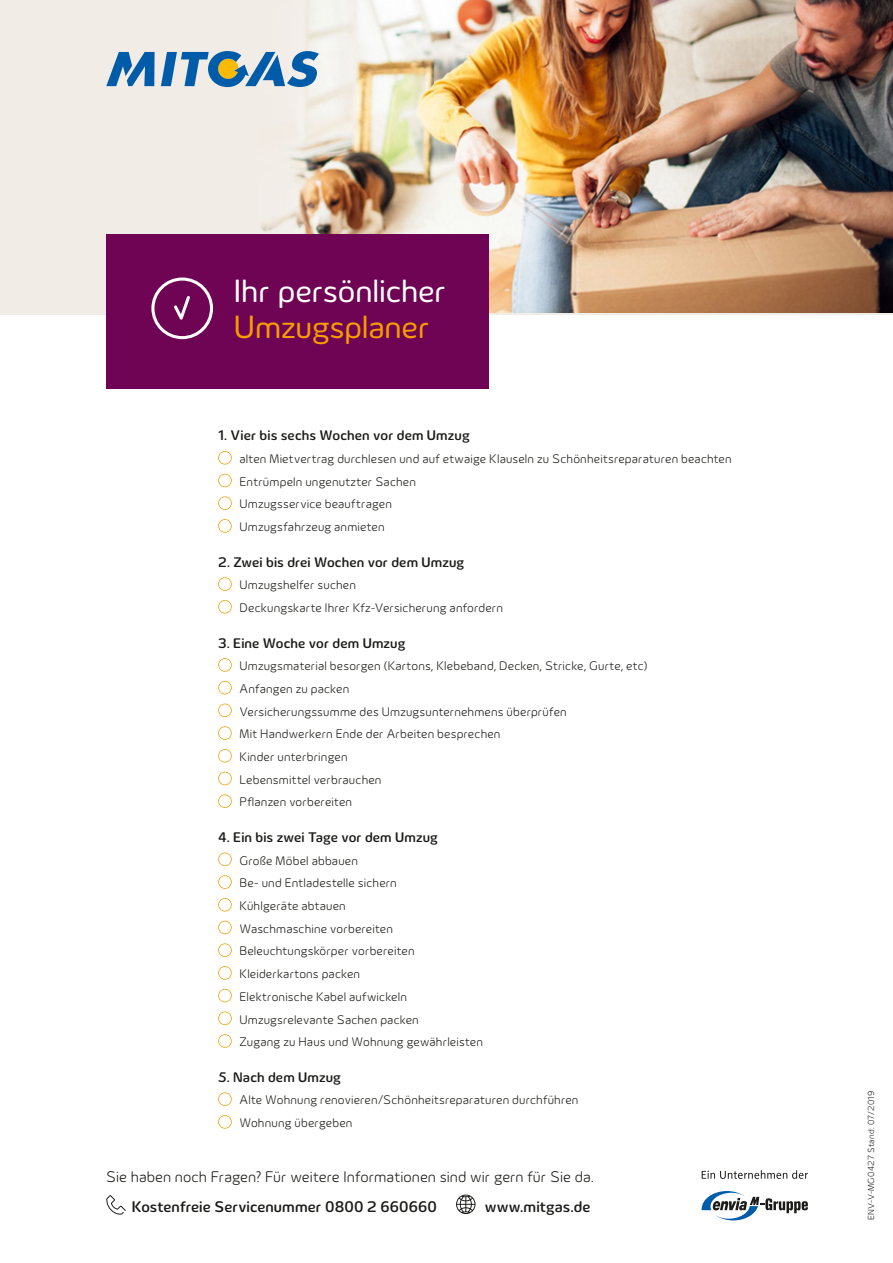
<style>
.page{position:relative;width:893px;height:1263px;background:#fff}
.page>*{position:absolute;margin:0;border:0;box-sizing:border-box;transform-origin:0 0}
.t1{font:33px "Innogy";letter-spacing:-.005em;color:#fff}
.t2{font:33px "Innogy";letter-spacing:-.005em;color:#f59c00}
.t3{font:300 15.75px "Innogy";color:#1a1a18}
.t4{font:500 15.75px "Innogy";letter-spacing:.005em;color:#1a1a18}
.t5{font:500 14.25px "Innogy";letter-spacing:.01em;color:#1a1a18}
.t6{font:300 12.75px/22.6px "Innogy";letter-spacing:.015em;color:#1a1a18}
.t7{font:300 9px "Innogy";letter-spacing:.03em;color:#1a1a18}
</style>
<div class="page">
<div style="left:0;top:0;width:893px;height:314px;background:#f1ece6"></div>
<img style="left:434px;top:0;width:459px;height:312px">
<svg style="left:111px;top:0;width:323px;height:234px"></svg>
<div style="left:106px;top:234px;width:383px;height:155px;background:#6e0453"></div>
<svg style="left:151px;top:277px;width:62px;height:62px"></svg>
<svg style="left:218px;top:451px;width:14px;height:13px"></svg>
<svg style="left:218px;top:474px;width:14px;height:13px"></svg>
<svg style="left:218px;top:496px;width:14px;height:14px"></svg>
<svg style="left:218px;top:519px;width:14px;height:14px"></svg>
<svg style="left:218px;top:577px;width:14px;height:14px"></svg>
<svg style="left:218px;top:600px;width:14px;height:13px"></svg>
<svg style="left:218px;top:658px;width:14px;height:14px"></svg>
<svg style="left:218px;top:681px;width:14px;height:13px"></svg>
<svg style="left:218px;top:704px;width:14px;height:13px"></svg>
<svg style="left:218px;top:726px;width:14px;height:14px"></svg>
<svg style="left:218px;top:749px;width:14px;height:13px"></svg>
<svg style="left:218px;top:772px;width:14px;height:13px"></svg>
<svg style="left:218px;top:794px;width:14px;height:14px"></svg>
<svg style="left:218px;top:852px;width:14px;height:14px"></svg>
<svg style="left:218px;top:875px;width:14px;height:14px"></svg>
<svg style="left:218px;top:898px;width:14px;height:13px"></svg>
<svg style="left:218px;top:921px;width:14px;height:13px"></svg>
<svg style="left:218px;top:943px;width:14px;height:14px"></svg>
<svg style="left:218px;top:966px;width:14px;height:14px"></svg>
<svg style="left:218px;top:989px;width:14px;height:13px"></svg>
<svg style="left:218px;top:1011px;width:14px;height:14px"></svg>
<svg style="left:218px;top:1034px;width:14px;height:14px"></svg>
<svg style="left:218px;top:1092px;width:14px;height:14px"></svg>
<svg style="left:218px;top:1115px;width:14px;height:13px"></svg>
<svg style="left:106px;top:1195px;width:20px;height:19px"></svg>
<svg style="left:456px;top:1194px;width:20px;height:20px"></svg>
<svg style="left:106px;top:52px;width:49px;height:34px"></svg>
<svg style="left:161px;top:51px;width:158px;height:36px"></svg>
<svg style="left:702px;top:1191px;width:106px;height:29px"></svg>
<svg style="left:702px;top:1170px;width:106px;height:9px"></svg>
<h1 class="t1" style="left:234px;top:272px;width:214px">Ihr persönlicher</h1>
<h1 class="t2" style="left:234px;top:308px;width:197px">Umzugsplaner</h1>
<p class="t5" style="left:218px;top:427px;width:253px">1. Vier bis sechs Wochen vor dem Umzug</p>
<p class="t6" style="left:239px;top:447px;width:494px">alten Mietvertrag durchlesen und auf etwaige Klauseln zu Schönheitsreparaturen beachten Entrümpeln ungenutzter Sachen<br>Umzugsservice beauftragen<br>Umzugsfahrzeug anmieten</p>
<p class="t5" style="left:218px;top:553px;width:248px">2. Zwei bis drei Wochen vor dem Umzug</p>
<p class="t6" style="left:239px;top:574px;width:265px">Umzugshelfer suchen<br>Deckungskarte Ihrer Kfz-Versicherung anfordern</p>
<p class="t5" style="left:218px;top:634px;width:189px">3. Eine Woche vor dem Umzug</p>
<p class="t6" style="left:239px;top:655px;width:409px">Umzugsmaterial besorgen (Kartons, Klebeband, Decken, Stricke, Gurte, etc)<br>Anfangen zu packen<br>Versicherungssumme des Umzugsunternehmens überprüfen<br>Mit Handwerkern Ende der Arbeiten besprechen<br>Kinder unterbringen<br>Lebensmittel verbrauchen<br>Pflanzen vorbereiten</p>
<p class="t5" style="left:218px;top:829px;width:221px">4. Ein bis zwei Tage vor dem Umzug</p>
<p class="t6" style="left:239px;top:849px;width:245px">Große Möbel abbauen<br>Be- und Entladestelle sichern<br>Kühlgeräte abtauen<br>Waschmaschine vorbereiten<br>Beleuchtungskörper vorbereiten<br>Kleiderkartons packen<br>Elektronische Kabel aufwickeln<br>Umzugsrelevante Sachen packen<br>Zugang zu Haus und Wohnung gewährleisten</p>
<p class="t5" style="left:218px;top:1069px;width:124px">5. Nach dem Umzug</p>
<p class="t6" style="left:239px;top:1089px;width:340px">Alte Wohnung renovieren/Schönheitsreparaturen durchführen<br>Wohnung übergeben</p>
<p class="t3" style="left:106px;top:1168px;width:489px">Sie haben noch Fragen? Für weitere Informationen sind wir gern für Sie da.</p>
<p class="t4" style="left:132px;top:1197px;width:307px">Kostenfreie Servicenummer 0800 2 660660</p>
<p class="t4" style="left:485px;top:1197px;width:107px">www.mitgas.de</p>
<p class="t7" style="left:866px;top:1220px;width:131px;rotate:-90deg">ENV-V-MG0427 Stand: 07/2019</p>
</div>
